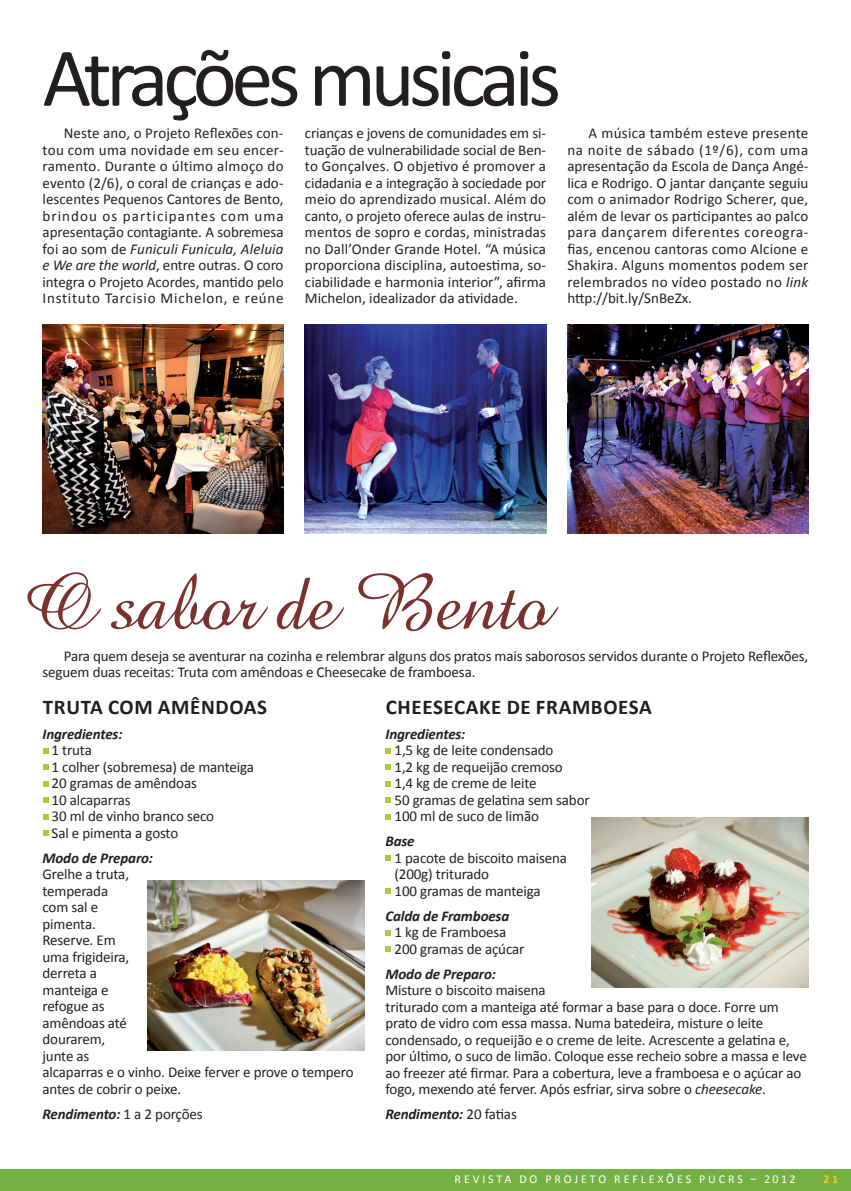
<style>
.page{position:relative;width:851px;height:1191px;background:#fff}
.page>*{position:absolute;margin:0;border:0;box-sizing:border-box;transform-origin:0 0}
.t1{font:84px "Calibri";letter-spacing:-.065em;color:#231f20}
.t2{font:79.65px "Amazone BT";letter-spacing:-.015em;color:#7b312d}
.t3{font:700 21px "Calibri";letter-spacing:.03em;color:#231f20}
.t4{font:15px/16.5px "Calibri";letter-spacing:-.01em;color:#231f20}
.t5{font:italic 700 15px "Calibri";letter-spacing:-.01em;color:#231f20}
.t6{font:12px "Calibri";letter-spacing:.24em;color:#fff}
.t7{font:700 12px "Calibri";color:#feca0a}
.s1{font-style:italic}
.s2{font-weight:400;font-style:normal}
</style>
<div class="page">
<div style="left:0;top:1169px;width:850px;height:22px;background:#75b042"></div>
<svg style="left:43px;top:748px;width:5px;height:5px"></svg>
<svg style="left:43px;top:764px;width:5px;height:6px"></svg>
<svg style="left:43px;top:781px;width:5px;height:5px"></svg>
<svg style="left:43px;top:797px;width:5px;height:6px"></svg>
<svg style="left:43px;top:814px;width:5px;height:5px"></svg>
<svg style="left:43px;top:830px;width:5px;height:6px"></svg>
<img style="left:43px;top:325px;width:240px;height:208px">
<img style="left:305px;top:325px;width:241px;height:208px">
<img style="left:567px;top:325px;width:241px;height:208px">
<img style="left:147px;top:880px;width:217px;height:170px">
<img style="left:591px;top:817px;width:217px;height:170px">
<svg style="left:385px;top:748px;width:6px;height:5px"></svg>
<svg style="left:385px;top:764px;width:6px;height:6px"></svg>
<svg style="left:385px;top:781px;width:6px;height:5px"></svg>
<svg style="left:385px;top:797px;width:6px;height:6px"></svg>
<svg style="left:385px;top:814px;width:6px;height:5px"></svg>
<svg style="left:385px;top:855px;width:6px;height:6px"></svg>
<svg style="left:385px;top:888px;width:6px;height:6px"></svg>
<svg style="left:385px;top:930px;width:6px;height:5px"></svg>
<svg style="left:385px;top:946px;width:6px;height:6px"></svg>
<h1 class="t1" style="left:43px;top:25px;width:520px">Atrações musicais</h1>
<p class="t4" style="left:43px;top:125px;width:242px;text-align:justify;text-indent:21px">Neste ano, o Projeto Reflexões con&shy;tou com uma novidade em seu encer&shy;ramento. Durante o último almoço do evento (2/6), o coral de crianças e ado&shy;lescentes Pequenos Cantores de Bento, brindou os participantes com uma apresentação contagiante. A sobremesa foi ao som de <span class="s1">Funiculi Funicula, Aleluia e We are the world</span>, entre outras. O coro integra o Projeto Acordes, mantido pelo I nstituto Tarcisio Michelon, e reúne</p>
<p class="t4" style="left:305px;top:125px;width:242px;text-align:justify">crianças e jovens de comunidades em si&shy;tuação de vulnerabilidade social de Ben&shy;to Gonçalves. O objetivo é promover a cidadania e a integração à sociedade por meio do aprendizado musical. Além do canto, o projeto oferece aulas de instru&shy;mentos de sopro e cordas, ministradas no Dall’Onder Grande Hotel. “A música proporciona disciplina, autoestima, so&shy;ciabilidade e harmonia interior”, afirma Michelon, idealizador da atividade.</p>
<p class="t4" style="left:567px;top:125px;width:242px;text-align:justify;text-indent:21px">A música também esteve presente na noite de sábado (1º/6), com uma apresentação da Escola de Dança Angé&shy;lica e Rodrigo. O jantar dançante seguiu com o animador Rodrigo Scherer, que, além de levar os participantes ao palco para dançarem diferentes coreogra&shy;fias, encenou cantoras como Alcione e Shakira. Alguns momentos podem ser relembrados no vídeo postado no <span class="s1">link </span>http://bit.ly/SnBeZx.</p>
<h2 class="t2" style="left:25px;top:557px;width:528px">O sabor de Bento</h2>
<p class="t4" style="left:43px;top:647px;width:767px;text-indent:21px">Para quem deseja se aventurar na cozinha e relembrar alguns dos pratos mais saborosos servidos durante o Projeto Reflexões, seguem duas receitas: Truta com amêndoas e Cheesecake de framboesa.</p>
<h3 class="t3" style="left:43px;top:693px;width:24px">TRUTA</h3>
<h3 class="t3" style="left:108px;top:693px;width:149px">COM AMÊNDOAS</h3>
<p class="t5" style="left:43px;top:724px;width:81px">Ingredientes:</p>
<p class="t4" style="left:52px;top:742px;width:204px">1 truta<br>1 colher (sobremesa) de manteiga<br>20 gramas de amêndoas<br>10 alcaparras<br>30 ml de vinho branco seco<br>Sal e pimenta a gosto</p>
<p class="t5" style="left:43px;top:848px;width:112px">Modo de Preparo:</p>
<p class="t4" style="left:43px;top:866px;width:312px">Grelhe a truta,<br>temperada<br>com sal e<br>pimenta.<br>Reserve. Em<br>uma frigideira,<br>derreta a<br>manteiga e<br>refogue as<br>amêndoas até<br>dourarem,<br>junte as<br>alcaparras e o vinho. Deixe ferver e prove o tempero antes de cobrir o peixe.</p>
<p class="t5" style="left:43px;top:1104px;width:161px">Rendimento: <span class="s2">1 a 2 porções</span></p>
<h3 class="t3" style="left:386px;top:693px;width:267px">CHEESECAKE DE FRAMBOESA</h3>
<p class="t5" style="left:385px;top:724px;width:81px">Ingredientes:</p>
<p class="t4" style="left:394px;top:742px;width:197px">1,5 kg de leite condensado<br>1,2 kg de requeijão cremoso<br>1,4 kg de creme de leite<br>50 gramas de gelatina sem sabor<br>100 ml de suco de limão</p>
<p class="t5" style="left:385px;top:831px;width:31px">Base</p>
<p class="t4" style="left:394px;top:849px;width:174px">1 pacote de biscoito maisena (200g) triturado<br>100 gramas de manteiga</p>
<p class="t5" style="left:385px;top:906px;width:125px">Calda de Framboesa</p>
<p class="t4" style="left:394px;top:924px;width:131px">1 kg de Framboesa<br>200 gramas de açúcar</p>
<p class="t5" style="left:385px;top:964px;width:112px">Modo de Preparo:</p>
<p class="t4" style="left:385px;top:982px;width:423px">Misture o biscoito maisena<br>triturado com a manteiga até formar a base para o doce. Forre um prato de vidro com essa massa. Numa batedeira, misture o leite condensado, o requeijão e o creme de leite. Acrescente a gelatina e, por último, o suco de limão. Coloque esse recheio sobre a massa e leve ao freezer até firmar. Para a cobertura, leve a framboesa e o açúcar ao fogo, mexendo até ferver. Após esfriar, sirva sobre o <span class="s1">cheesecake</span>.</p>
<p class="t5" style="left:385px;top:1104px;width:133px">Rendimento: <span class="s2">20 fatias</span></p>
<p class="t6" style="left:454px;top:1171px;width:43px">Re vista</p>
<p class="t6" style="left:519px;top:1171px;width:64px">do Pr ojet</p>
<p class="t6" style="left:598px;top:1171px;width:86px">o Re fle xões</p>
<p class="t6" style="left:699px;top:1171px;width:98px">PUCRS – 2012</p>
<p class="t7" style="left:823px;top:1171px;width:16px">21</p>
</div>
